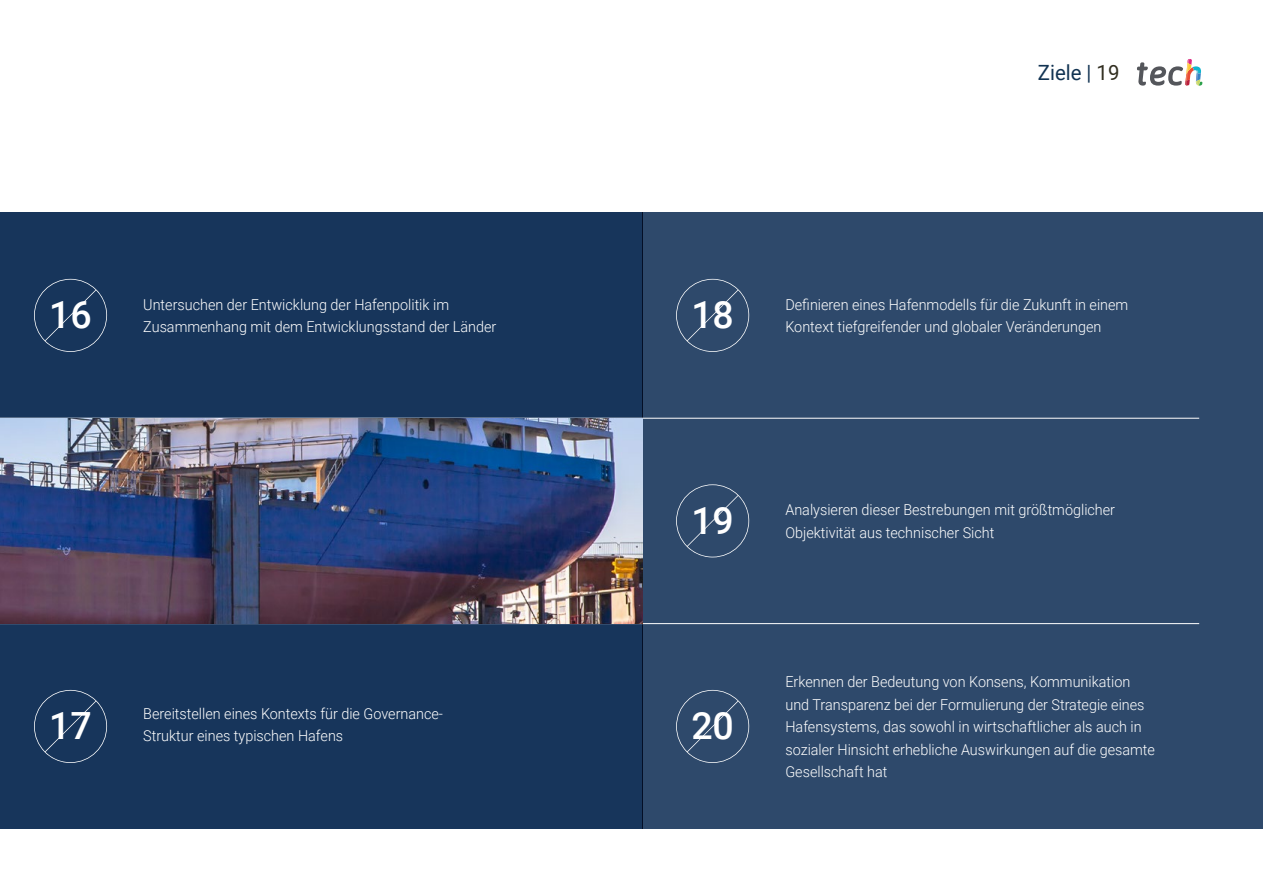
<style>
.page{position:relative;width:1263px;height:893px;background:#fff}
.page>*{position:absolute;margin:0;border:0;box-sizing:border-box;transform-origin:0 0}
.t1{font:500 37.5px "Roboto";color:#fff}
.t2{font:21px "Roboto";color:#123352}
.t3{font:300 15px/22.5px "Roboto";color:#fff;scale:.96 1}
.s1{color:#312e20}
</style>
<div class="page">
<div style="left:0;top:213px;width:642px;height:616px;background:#17355b"></div>
<div style="left:642px;top:213px;width:621px;height:616px;background:#2e496b"></div>
<svg style="left:676px;top:279px;width:73px;height:73px"></svg>
<svg style="left:676px;top:484px;width:73px;height:73px"></svg>
<svg style="left:34px;top:279px;width:73px;height:73px"></svg>
<svg style="left:676px;top:690px;width:73px;height:73px"></svg>
<hr style="left:0;top:418px;width:1199px;height:1px;background:#fff">
<hr style="left:0;top:623px;width:1199px;height:1px;background:#fff">
<img style="left:0;top:418px;width:642px;height:206px">
<svg style="left:34px;top:690px;width:73px;height:73px"></svg>
<svg style="left:1137px;top:59px;width:65px;height:27px"></svg>
<h2 class="t2" style="left:1038px;top:57px;width:83px">Ziele | <span class="s1">19</span></h2>
<h1 class="t1" style="left:49px;top:288px;width:44px">16</h1>
<p class="t3" style="left:143px;top:293px;width:369px">Untersuchen der Entwicklung der Hafenpolitik im<br>Zusammenhang mit dem Entwicklungsstand der Länder</p>
<h1 class="t1" style="left:691px;top:288px;width:44px">18</h1>
<p class="t3" style="left:785px;top:293px;width:359px">Definieren eines Hafenmodells für die Zukunft in einem<br>Kontext tiefgreifender und globaler Veränderungen</p>
<h1 class="t1" style="left:691px;top:494px;width:44px">19</h1>
<p class="t3" style="left:785px;top:498px;width:345px">Analysieren dieser Bestrebungen mit größtmöglicher<br>Objektivität aus technischer Sicht</p>
<p class="t3" style="left:143px;top:702px;width:314px">Bereitstellen eines Kontexts für die Governance-<br>Struktur eines typischen Hafens</p>
<h1 class="t1" style="left:49px;top:699px;width:44px">17</h1>
<h1 class="t1" style="left:691px;top:699px;width:44px">20</h1>
<p class="t3" style="left:785px;top:670px;width:386px">Erkennen der Bedeutung von Konsens, Kommunikation und Transparenz bei der Formulierung der Strategie eines Hafensystems, das sowohl in wirtschaftlicher als auch in sozialer Hinsicht erhebliche Auswirkungen auf die gesamte Gesellschaft hat</p>
</div>
